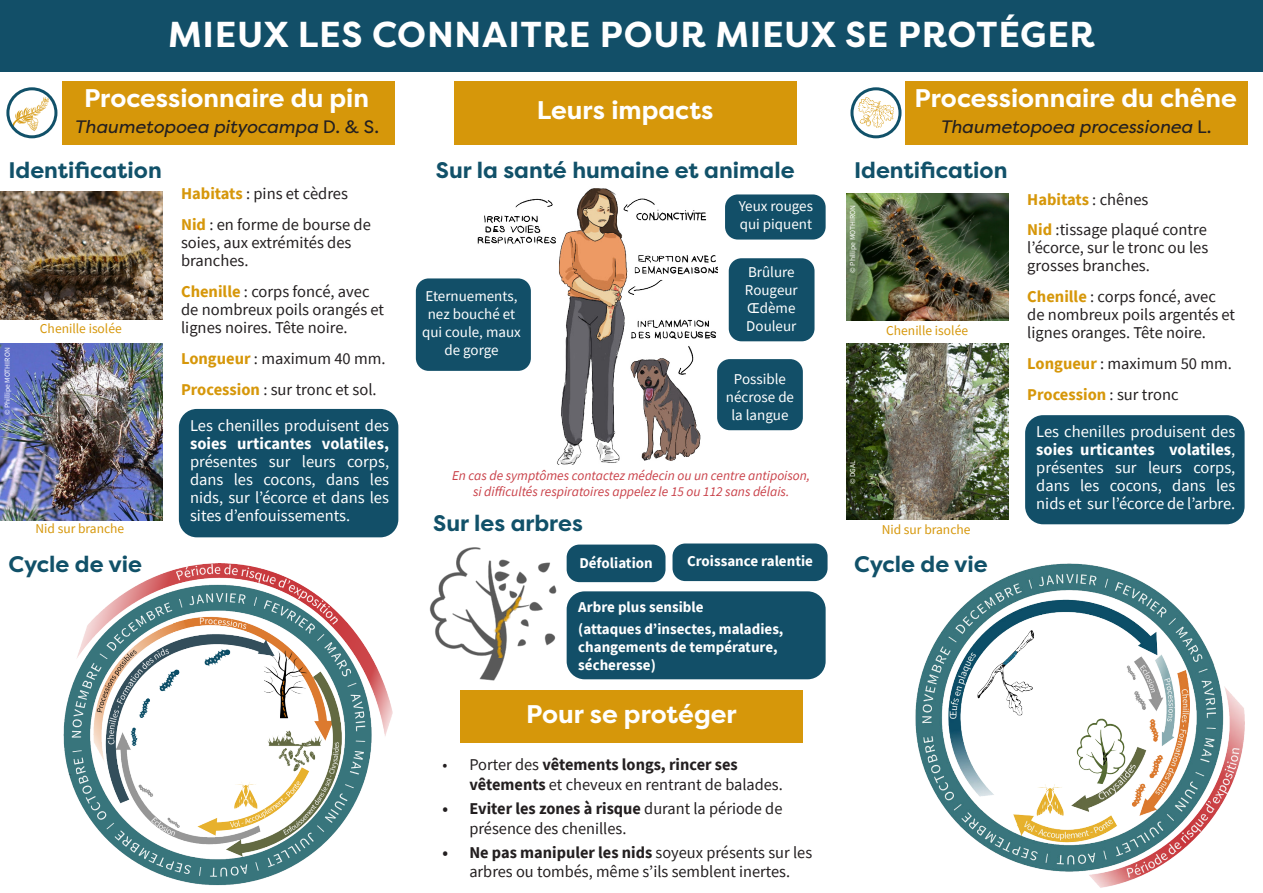
<style>
.page{position:relative;width:1263px;height:893px;background:#fff}
.page>*{position:absolute;margin:0;border:0;box-sizing:border-box;transform-origin:0 0}
.t1{font:700 36px "Filson Pro";letter-spacing:.02em;color:#fff}
.t2{font:700 25.5px "Filson Pro";color:#fff}
.t3{font:700 22.5px "Filson Pro";color:#115169}
.t4{font:italic 18px "Filson Pro";color:#231f20}
.t5{font:16.5px/18px "Source Sans Pro";color:#231f20}
.t6{font:16.5px/18px "Source Sans Pro";color:#fff;text-align:justify}
.t7{font:700 16.5px "Source Sans Pro";color:#fff}
.t8{font:15px/18px "Source Sans Pro";color:#fff;text-align:center}
.t9{font:700 15px/22.2px "Source Sans Pro";color:#fff}
.t10{font:italic 13.5px/16.2px "Source Sans Pro";color:#c94048;text-align:center}
.t11{font:13.5px "Source Sans Pro";color:#d6970a}
.t12{font:7.5px "Source Sans Pro";color:#fff}
.s1{font-style:normal}
.s2{font-weight:700;color:#d6970a}
.s3{font-weight:700}
</style>
<div class="page">
<img style="left:477px;top:188px;width:240px;height:277px">
<div style="left:179px;top:409px;width:219px;height:128px;background:#124f68;border-radius:18px"></div>
<div style="left:0;top:0;width:1263px;height:71px;background:#124f68"></div>
<img style="left:0;top:343px;width:162px;height:177px">
<img style="left:0;top:191px;width:162px;height:129px">
<img style="left:64px;top:564px;width:329px;height:322px">
<div style="left:62px;top:81px;width:333px;height:63px;background:#d6970a"></div>
<img style="left:14px;top:95px;width:34px;height:38px">
<div style="left:6px;top:87px;width:51px;height:51px;border:3px solid #115169;border-radius:50%"></div>
<div style="left:1025px;top:415px;width:219px;height:109px;background:#124f68;border-radius:18px"></div>
<img style="left:846px;top:343px;width:162px;height:176px">
<img style="left:846px;top:193px;width:162px;height:128px">
<img style="left:915px;top:564px;width:329px;height:324px">
<div style="left:906px;top:81px;width:342px;height:63px;background:#d6970a"></div>
<img style="left:859px;top:97px;width:34px;height:31px">
<div style="left:850px;top:87px;width:51px;height:51px;border:3px solid #115169;border-radius:50%"></div>
<div style="left:455px;top:81px;width:342px;height:63px;background:#d6970a"></div>
<div style="left:461px;top:690px;width:342px;height:53px;background:#d6970a"></div>
<div style="left:567px;top:591px;width:259px;height:88px;background:#124f68;border-radius:18px"></div>
<div style="left:567px;top:545px;width:98px;height:37px;background:#124f68;border-radius:13px"></div>
<div style="left:672px;top:543px;width:155px;height:38px;background:#124f68;border-radius:13px"></div>
<img style="left:429px;top:547px;width:128px;height:134px">
<img style="left:486px;top:594px;width:41px;height:63px">
<div style="left:416px;top:278px;width:115px;height:93px;background:#124f68;border-radius:13px"></div>
<div style="left:717px;top:359px;width:86px;height:71px;background:#124f68;border-radius:13px"></div>
<div style="left:729px;top:258px;width:85px;height:83px;background:#124f68;border-radius:13px"></div>
<div style="left:725px;top:194px;width:101px;height:46px;background:#124f68;border-radius:13px"></div>
<h1 class="t1" style="left:168px;top:15px;width:928px">MIEUX LES CONNAITRE POUR MIEUX SE PROTÉGER</h1>
<h2 class="t2" style="left:84px;top:84px;width:287px">Processionnaire du pin</h2>
<p class="t4" style="left:74px;top:120px;width:306px">Thaumetopoea pityocampa <span class="s1">D. &amp; S.</span></p>
<h3 class="t3" style="left:9px;top:158px;width:155px">Identification</h3>
<p class="t12" style="left:4px;top:415px;width:69px;rotate:-90deg">© Phillipe MOTHIRON</p>
<p class="t11" style="left:40px;top:323px;width:83px">Chenille isolée</p>
<p class="t11" style="left:35px;top:522px;width:90px">Nid sur branche</p>
<h3 class="t3" style="left:9px;top:552px;width:135px">Cycle de vie</h3>
<p class="t5" style="left:181px;top:179px;width:191px;line-height:30.8px"><span class="s2">Habitats</span> : pins et cèdres<br><span class="s2">Nid</span> : en forme de bourse de</p>
<p class="t5" style="left:181px;top:235px;width:172px">soies, aux extrémités des branches.</p>
<p class="t5" style="left:181px;top:283px;width:205px"><span class="s2">Chenille</span> : corps foncé, avec de nombreux poils orangés et lignes noires. Tête noire.</p>
<p class="t5" style="left:181px;top:344px;width:206px;line-height:30.8px"><span class="s2">Longueur</span> : maximum 40 mm.<br><span class="s2">Procession</span> : sur tronc et sol.</p>
<p class="t6" style="left:190px;top:417px;width:201px">Les chenilles produisent des</p>
<p class="t7" style="left:190px;top:435px;width:201px">soies urticantes volatiles,</p>
<p class="t6" style="left:190px;top:453px;width:201px">présentes sur leurs corps, dans les cocons, dans les nids, sur l’écorce et dans les sites d’enfouissements.</p>
<h2 class="t2" style="left:915px;top:84px;width:324px">Processionnaire du chêne</h2>
<p class="t4" style="left:940px;top:120px;width:273px">Thaumetopoea processionea <span class="s1">L.</span></p>
<h2 class="t2" style="left:537px;top:96px;width:178px">Leurs impacts</h2>
<h3 class="t3" style="left:436px;top:158px;width:360px">Sur la santé humaine et animale</h3>
<h3 class="t3" style="left:854px;top:158px;width:155px">Identification</h3>
<p class="t8" style="left:422px;top:288px;width:100px">Eternuements, nez bouché et qui coule, maux de gorge</p>
<p class="t8" style="left:739px;top:197px;width:76px;text-align:left">Yeux rouges qui piquent</p>
<p class="t8" style="left:745px;top:264px;width:54px;text-align:left">Brûlure<br>Rougeur<br>Œdème<br>Douleur</p>
<p class="t8" style="left:726px;top:371px;width:70px">Possible nécrose de la langue</p>
<p class="t10" style="left:452px;top:468px;width:360px">En cas de symptômes contactez médecin ou un centre antipoison, si difficultés respiratoires appelez le 15 ou 112 sans délais.</p>
<h3 class="t3" style="left:433px;top:511px;width:151px">Sur les arbres</h3>
<p class="t9" style="left:579px;top:553px;width:75px">Défoliation</p>
<p class="t9" style="left:687px;top:551px;width:127px">Croissance ralentie</p>
<p class="t9" style="left:578px;top:596px;width:207px">Arbre plus sensible<br>(attaques d’insectes, maladies,</p>
<p class="t9" style="left:578px;top:638px;width:201px;line-height:18px">changements de température, sécheresse)</p>
<h2 class="t2" style="left:526px;top:700px;width:212px">Pour se protéger</h2>
<p class="t5" style="left:469px;top:755px;width:315px;line-height:19.8px;text-indent:-27px">• Porter des <span class="s3">vêtements longs, rincer ses vêtements</span> et cheveux en rentrant de balades.</p>
<p class="t5" style="left:469px;top:799px;width:315px;line-height:19.8px;text-indent:-27px"><span class="s3">• Eviter les zones à risque</span> durant la période de présence des chenilles.</p>
<p class="t5" style="left:442px;top:843px;width:371px;line-height:19.8px;text-align:center"><span class="s3">• Ne pas manipuler les nids</span> soyeux présents sur les arbres ou tombés, même s’ils semblent inertes.</p>
<p class="t12" style="left:849px;top:273px;width:69px;rotate:-90deg">© Phillipe MOTHIRON</p>
<p class="t11" style="left:886px;top:325px;width:83px">Chenille isolée</p>
<p class="t12" style="left:849px;top:484px;width:26px;rotate:-90deg">© DGAL</p>
<p class="t11" style="left:882px;top:523px;width:90px">Nid sur branche</p>
<h3 class="t3" style="left:854px;top:552px;width:135px">Cycle de vie</h3>
<p class="t5" style="left:1027px;top:185px;width:181px;line-height:30.8px"><span class="s2">Habitats</span> : chênes<br><span class="s2">Nid</span> :tissage plaqué contre</p>
<p class="t5" style="left:1027px;top:240px;width:183px">l’écorce, sur le tronc ou les grosses branches.</p>
<p class="t5" style="left:1027px;top:289px;width:209px"><span class="s2">Chenille</span> : corps foncé, avec de nombreux poils argentés et lignes oranges. Tête noire.</p>
<p class="t5" style="left:1027px;top:349px;width:206px;line-height:30.8px"><span class="s2">Longueur</span> : maximum 50 mm.<br><span class="s2">Procession</span> : sur tronc</p>
<p class="t6" style="left:1036px;top:424px;width:201px">Les chenilles produisent des <span class="s3">soies urticantes volatiles</span>, présentes sur leurs corps, dans les cocons, dans les nids et sur l’écorce de l’arbre.</p>
</div>
